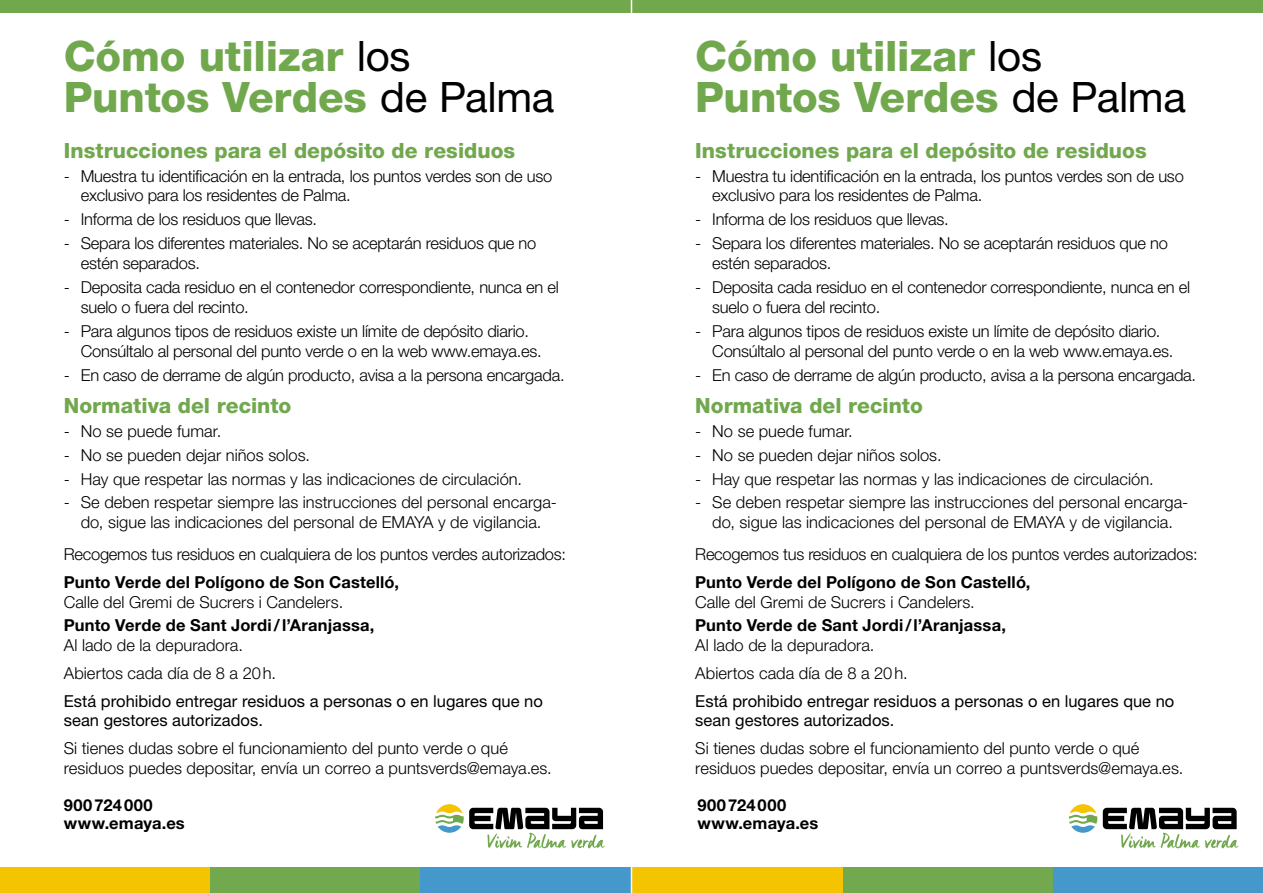
<style>
.page{position:relative;width:1263px;height:893px;background:#fff}
.page>*{position:absolute;margin:0;border:0;box-sizing:border-box;transform-origin:0 0}
.t1{font:800 42px/40.5px "Helvetica Neue LT Std";letter-spacing:-.005em;color:#71a84e}
.t2{font:800 21px "Helvetica Neue LT Std";color:#71a84e}
.t3{font:300 16.5px/19.8px "Helvetica Neue LT Std";letter-spacing:-.015em;color:#000}
.t4{font:300 16.5px/19.5px "Helvetica Neue LT Std";letter-spacing:.005em;color:#000;text-align:center}
.t5{font:16.5px/19.5px "Helvetica Neue LT Std";color:#000}
.t6{font:700 16.5px "Helvetica Neue LT Std";letter-spacing:.01em;color:#000}
.t7{font:700 16.5px/18px "Helvetica Neue LT Std";letter-spacing:.03em;color:#000}
.s1{font-weight:400;color:#000}
</style>
<div class="page">
<svg style="left:435px;top:804px;width:170px;height:44px"></svg>
<div style="left:0;top:867px;width:210px;height:26px;background:#f5c400"></div>
<div style="left:420px;top:867px;width:211px;height:26px;background:#4598cc"></div>
<div style="left:210px;top:867px;width:210px;height:26px;background:#72a94f"></div>
<div style="left:0;top:0;width:1263px;height:13px;background:#71a84e"></div>
<svg style="left:1069px;top:804px;width:28px;height:29px"></svg>
<svg style="left:1103px;top:808px;width:136px;height:40px"></svg>
<div style="left:631px;top:867px;width:212px;height:26px;background:#f5c400"></div>
<div style="left:1053px;top:867px;width:210px;height:26px;background:#4598cc"></div>
<div style="left:843px;top:867px;width:210px;height:26px;background:#72a94f"></div>
<hr style="left:631px;top:0;width:1px;height:893px;background:#fff">
<h1 class="t1" style="left:64px;top:36px;width:492px">Cómo utilizar <span class="s1">los<br></span>Puntos Verdes <span class="s1">de Palma</span></h1>
<p class="t2" style="left:64px;top:138px;width:453px">Instrucciones para el depósito de residuos</p>
<p class="t3" style="left:81px;top:165px;width:473px;text-indent:-17px">- Muestra tu identificación en la entrada, los puntos verdes son de uso exclusivo para los residentes de Palma.</p>
<p class="t3" style="left:64px;top:209px;width:255px">- Informa de los residuos que llevas.</p>
<p class="t3" style="left:81px;top:233px;width:457px;text-indent:-17px">- Separa los diferentes materiales. No se aceptarán residuos que no estén separados.</p>
<p class="t3" style="left:81px;top:277px;width:479px;text-indent:-17px">- Deposita cada residuo en el contenedor correspondiente, nunca en el suelo o fuera del recinto.</p>
<p class="t3" style="left:81px;top:321px;width:462px;text-indent:-17px">- Para algunos tipos de residuos existe un límite de depósito diario.<br>Consúltalo al personal del punto verde o en la web www.emaya.es.</p>
<p class="t3" style="left:64px;top:365px;width:502px">- En caso de derrame de algún producto, avisa a la persona encargada.</p>
<p class="t2" style="left:64px;top:393px;width:229px">Normativa del recinto</p>
<p class="t4" style="left:64px;top:421px;width:159px">- No se puede fumar.</p>
<p class="t3" style="left:64px;top:445px;width:248px">- No se pueden dejar niños solos.</p>
<p class="t3" style="left:64px;top:468px;width:460px">- Hay que respetar las normas y las indicaciones de circulación.</p>
<p class="t4" style="left:64px;top:492px;width:495px">- Se deben respetar siempre las instrucciones del personal encarga&shy;do, sigue las indicaciones del personal de EMAYA y de vigilancia.</p>
<p class="t3" style="left:64px;top:544px;width:504px">Recogemos tus residuos en cualquiera de los puntos verdes autorizados:</p>
<p class="t6" style="left:64px;top:572px;width:337px">Punto Verde del Polígono de Son Castelló,</p>
<p class="t4" style="left:64px;top:592px;width:281px">Calle del Gremi de Sucrers i Candelers.</p>
<p class="t6" style="left:64px;top:615px;width:312px">Punto Verde de Sant Jordi/l’Aranjassa,</p>
<p class="t3" style="left:64px;top:631px;width:214px;line-height:28px">Al lado de la depuradora.<br>Abiertos cada día de 8 a 20h.</p>
<p class="t5" style="left:64px;top:691px;width:481px">Está prohibido entregar residuos a personas o en lugares que no sean gestores autorizados.</p>
<p class="t4" style="left:64px;top:738px;width:490px;text-align:left">Si tienes dudas sobre el funcionamiento del punto verde o qué residuos puedes depositar, envía un correo a puntsverds@emaya.es.</p>
<h1 class="t1" style="left:695px;top:36px;width:492px">Cómo utilizar <span class="s1">los<br></span>Puntos Verdes <span class="s1">de Palma</span></h1>
<p class="t2" style="left:695px;top:138px;width:453px">Instrucciones para el depósito de residuos</p>
<p class="t3" style="left:712px;top:165px;width:473px;text-indent:-17px">- Muestra tu identificación en la entrada, los puntos verdes son de uso exclusivo para los residentes de Palma.</p>
<p class="t3" style="left:695px;top:209px;width:255px">- Informa de los residuos que llevas.</p>
<p class="t3" style="left:712px;top:233px;width:457px;text-indent:-17px">- Separa los diferentes materiales. No se aceptarán residuos que no estén separados.</p>
<p class="t3" style="left:712px;top:277px;width:479px;text-indent:-17px">- Deposita cada residuo en el contenedor correspondiente, nunca en el suelo o fuera del recinto.</p>
<p class="t3" style="left:712px;top:321px;width:462px;text-indent:-17px">- Para algunos tipos de residuos existe un límite de depósito diario.<br>Consúltalo al personal del punto verde o en la web www.emaya.es.</p>
<p class="t3" style="left:695px;top:365px;width:502px">- En caso de derrame de algún producto, avisa a la persona encargada.</p>
<p class="t2" style="left:695px;top:393px;width:229px">Normativa del recinto</p>
<p class="t4" style="left:695px;top:421px;width:159px">- No se puede fumar.</p>
<p class="t3" style="left:695px;top:445px;width:248px">- No se pueden dejar niños solos.</p>
<p class="t3" style="left:695px;top:468px;width:460px">- Hay que respetar las normas y las indicaciones de circulación.</p>
<p class="t4" style="left:695px;top:492px;width:495px">- Se deben respetar siempre las instrucciones del personal encarga&shy;do, sigue las indicaciones del personal de EMAYA y de vigilancia.</p>
<p class="t3" style="left:695px;top:544px;width:504px">Recogemos tus residuos en cualquiera de los puntos verdes autorizados:</p>
<p class="t6" style="left:695px;top:572px;width:337px">Punto Verde del Polígono de Son Castelló,</p>
<p class="t4" style="left:695px;top:592px;width:281px">Calle del Gremi de Sucrers i Candelers.</p>
<p class="t6" style="left:695px;top:615px;width:312px">Punto Verde de Sant Jordi/l’Aranjassa,</p>
<p class="t3" style="left:695px;top:631px;width:214px;line-height:28px">Al lado de la depuradora.<br>Abiertos cada día de 8 a 20h.</p>
<p class="t5" style="left:695px;top:691px;width:481px">Está prohibido entregar residuos a personas o en lugares que no sean gestores autorizados.</p>
<p class="t4" style="left:695px;top:738px;width:490px;text-align:left">Si tienes dudas sobre el funcionamiento del punto verde o qué residuos puedes depositar, envía un correo a puntsverds@emaya.es.</p>
<p class="t7" style="left:64px;top:796px;width:122px">900724000 www.emaya.es</p>
<p class="t7" style="left:697px;top:796px;width:122px">900724000 www.emaya.es</p>
</div>
